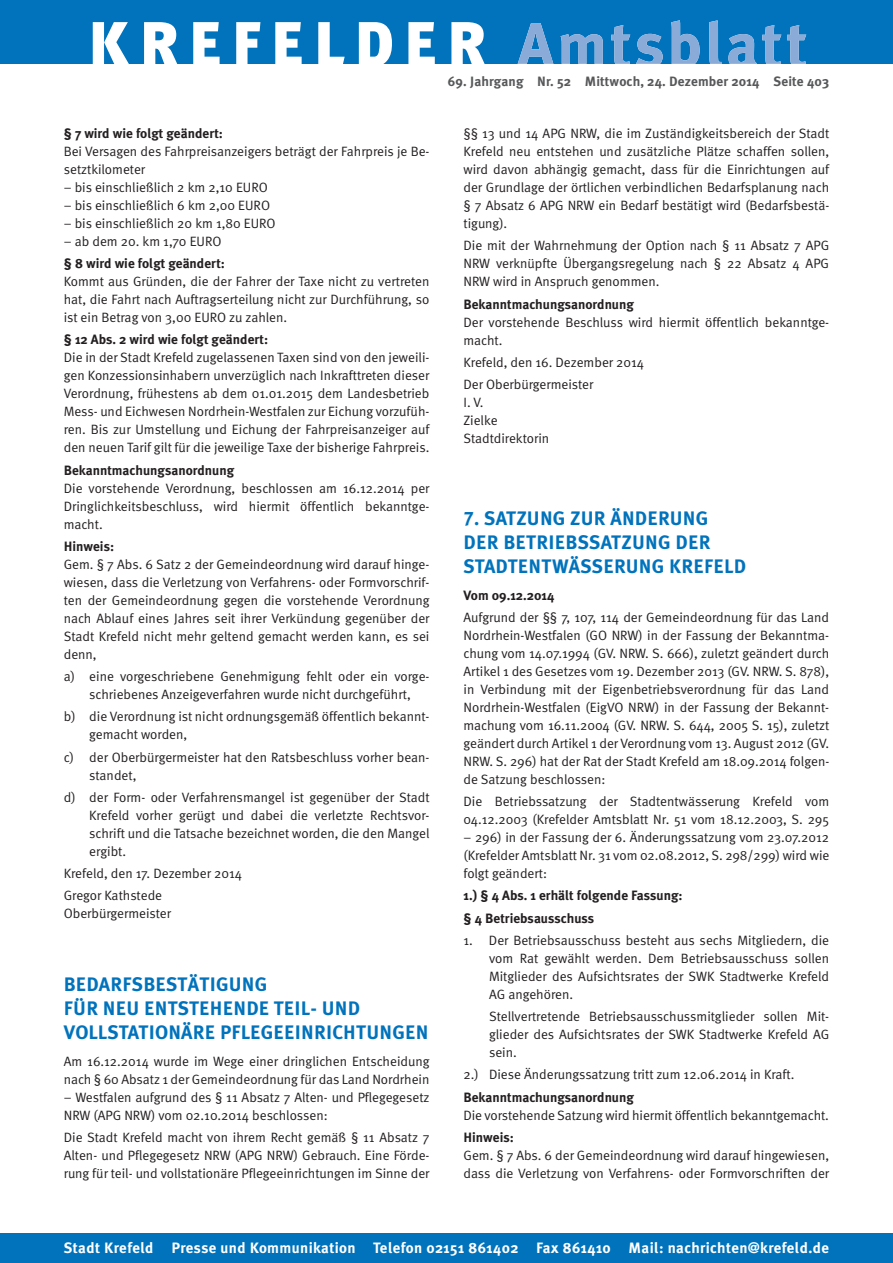
<style>
.page{position:relative;width:893px;height:1263px;background:#fff}
.page>*{position:absolute;margin:0;border:0;box-sizing:border-box;transform-origin:0 0}
.t1{font:700 19.5px/24px "Meta Plus";letter-spacing:.01em;color:#0073bc}
.t2{font:700 15px "Meta Plus";letter-spacing:.025em;color:#fff}
.t3{font:13.5px/18px "Meta Normal";color:#231f20;text-align:justify}
.t4{font:700 13.5px/22.2px "Meta Plus";color:#231f20}
.t5{font:700 13.5px "Meta Plus";letter-spacing:.01em;color:#57585a}
.s1{font-family:"Meta Plus Bold Caps";font-weight:400}
</style>
<div class="page">
<div style="left:0;top:0;width:893px;height:64px;background:#0073bc"></div>
<svg style="left:93px;top:22px;width:392px;height:42px"></svg>
<svg style="left:517px;top:20px;width:289px;height:44px"></svg>
<div style="left:0;top:1233px;width:893px;height:30px;background:#0073bc"></div>
<p class="t4" style="left:64px;top:123px;width:161px">§ 7 wird wie folgt geändert:</p>
<p class="t3" style="left:64px;top:142px;width:367px">Bei Versagen des Fahrpreisanzeigers beträgt der Fahrpreis je Be&shy;setztkilometer</p>
<p class="t3" style="left:64px;top:178px;width:206px">– bis einschließlich 2 km 2,10 EURO</p>
<p class="t3" style="left:64px;top:196px;width:208px">– bis einschließlich 6 km 2,00 EURO</p>
<p class="t3" style="left:64px;top:214px;width:213px">– bis einschließlich 20 km 1,80 EURO</p>
<p class="t3" style="left:64px;top:232px;width:159px">– ab dem 20. km 1,70 EURO</p>
<p class="t4" style="left:64px;top:253px;width:163px">§ 8 wird wie folgt geändert:</p>
<p class="t3" style="left:64px;top:272px;width:367px">Kommt aus Gründen, die der Fahrer der Taxe nicht zu vertreten hat, die Fahrt nach Auftragserteilung nicht zur Durchführung, so ist ein Betrag von 3,00 EURO zu zahlen.</p>
<p class="t4" style="left:64px;top:330px;width:206px">§ 12 Abs. 2 wird wie folgt geändert:</p>
<p class="t3" style="left:64px;top:349px;width:367px">Die in der Stadt Krefeld zugelassenen Taxen sind von den jeweili&shy;gen Konzessionsinhabern unverzüglich nach Inkrafttreten dieser Verordnung, frühestens ab dem 01.01.2015 dem Landesbetrieb Mess- und Eichwesen Nordrhein-Westfalen zur Eichung vorzufüh&shy;ren. Bis zur Umstellung und Eichung der Fahrpreisanzeiger auf den neuen Tarif gilt für die jeweilige Taxe der bisherige Fahrpreis.</p>
<p class="t4" style="left:64px;top:460px;width:172px">Bekanntmachungsanordnung</p>
<p class="t3" style="left:64px;top:479px;width:367px">Die vorstehende Verordnung, beschlossen am 16.12.2014 per Dringlichkeitsbeschluss, wird hiermit öffentlich bekanntge&shy;macht.</p>
<p class="t4" style="left:64px;top:536px;width:52px">Hinweis:</p>
<p class="t3" style="left:64px;top:555px;width:367px">Gem. § 7 Abs. 6 Satz 2 der Gemeindeordnung wird darauf hinge&shy;wiesen, dass die Verletzung von Verfahrens- oder Formvorschrif&shy;ten der Gemeindeordnung gegen die vorstehende Verordnung nach Ablauf eines Jahres seit ihrer Verkündung gegenüber der Stadt Krefeld nicht mehr geltend gemacht werden kann, es sei denn,</p>
<p class="t3" style="left:64px;top:667px;width:367px;text-align:center">a) eine vorgeschriebene Genehmigung fehlt oder ein vorge&shy;schriebenes Anzeigeverfahren wurde nicht durchgeführt,</p>
<p class="t3" style="left:89px;top:707px;width:342px;text-indent:-26px">b) die Verordnung ist nicht ordnungsgemäß öffentlich bekannt&shy;gemacht worden,</p>
<p class="t3" style="left:89px;top:748px;width:342px;text-indent:-26px">c) der Oberbürgermeister hat den Ratsbeschluss vorher bean&shy;standet,</p>
<p class="t3" style="left:89px;top:788px;width:342px;text-indent:-26px">d) der Form- oder Verfahrensmangel ist gegenüber der Stadt Krefeld vorher gerügt und dabei die verletzte Rechtsvor&shy;schrift und die Tatsache bezeichnet worden, die den Mangel ergibt.</p>
<p class="t3" style="left:64px;top:862px;width:180px;line-height:22.2px">Krefeld, den 17. Dezember 2014<br>Gregor Kathstede</p>
<p class="t3" style="left:64px;top:904px;width:109px">Oberbürgermeister</p>
<h1 class="t1" style="left:64px;top:974px;width:366px">BEDARFSBESTÄTIGUNG<br>FÜR NEU ENTSTEHENDE TEIL- UND<br>VOLLSTATIONÄRE PFLEGEEINRICHTUNGEN</h1>
<p class="t3" style="left:64px;top:1052px;width:367px">Am 16.12.2014 wurde im Wege einer dringlichen Entscheidung nach § 60 Absatz 1 der Gemeindeordnung für das Land Nordrhein</p>
<p class="t3" style="left:64px;top:1088px;width:367px">– Westfalen aufgrund des § 11 Absatz 7 Alten- und Pflegegesetz<br>NRW (APG NRW) vom 02.10.2014 beschlossen:</p>
<p class="t3" style="left:64px;top:1128px;width:367px">Die Stadt Krefeld macht von ihrem Recht gemäß § 11 Absatz 7<br>Alten- und Pflegegesetz NRW (APG NRW) Gebrauch. Eine Förde&shy;rung für teil- und vollstationäre Pflegeeinrichtungen im Sinne der</p>
<p class="t5" style="left:448px;top:76px;width:383px">69. Jahrgang Nr. 52 Mittwoch, 24. Dezember 2014 Seite 403</p>
<p class="t3" style="left:463px;top:124px;width:367px">§§ 13 und 14 APG NRW, die im Zuständigkeitsbereich der Stadt Krefeld neu entstehen und zusätzliche Plätze schaffen sollen, wird davon abhängig gemacht, dass für die Einrichtungen auf der Grundlage der örtlichen verbindlichen Bedarfsplanung nach § 7 Absatz 6 APG NRW ein Bedarf bestätigt wird (Bedarfsbestä&shy;tigung).</p>
<p class="t3" style="left:463px;top:237px;width:367px">Die mit der Wahrnehmung der Option nach § 11 Absatz 7 APG NRW verknüpfte Übergangsregelung nach § 22 Absatz 4 APG NRW wird in Anspruch genommen.</p>
<p class="t4" style="left:463px;top:294px;width:172px">Bekanntmachungsanordnung</p>
<p class="t3" style="left:463px;top:313px;width:367px">Der vorstehende Beschluss wird hiermit öffentlich bekanntge&shy;macht.</p>
<p class="t3" style="left:463px;top:351px;width:182px;line-height:22.2px">Krefeld, den 16. Dezember 2014<br>Der Oberbürgermeister</p>
<p class="t3" style="left:463px;top:393px;width:87px;text-align:left">I. V.<br>Zielke<br>Stadtdirektorin</p>
<h1 class="t1" style="left:463px;top:508px;width:284px"><span class="s1">7</span>. SATZUNG ZUR ÄNDERUNG<br>DER BETRIEBSSATZUNG DER<br>STADTENTWÄSSERUNG KREFELD</h1>
<p class="t4" style="left:463px;top:585px;width:93px">Vom 09.12.2014</p>
<p class="t3" style="left:463px;top:608px;width:367px">Aufgrund der §§ 7, 107, 114 der Gemeindeordnung für das Land Nordrhein-Westfalen (GO NRW) in der Fassung der Bekanntma&shy;chung vom 14.07.1994 (GV. NRW. S. 666), zuletzt geändert durch Artikel 1 des Gesetzes vom 19. Dezember 2013 (GV. NRW. S. 878), in Verbindung mit der Eigenbetriebsverordnung für das Land Nordrhein-Westfalen (EigVO NRW) in der Fassung der Bekannt&shy;machung vom 16.11.2004 (GV. NRW. S. 644, 2005 S. 15), zuletzt geändert durch Artikel 1 der Verordnung vom 13. August 2012 (GV.<br>NRW. S. 296) hat der Rat der Stadt Krefeld am 18.09.2014 folgen&shy;de Satzung beschlossen:</p>
<p class="t3" style="left:463px;top:792px;width:367px">Die Betriebssatzung der Stadtentwässerung Krefeld vom<br>04.12.2003 (Krefelder Amtsblatt Nr. 51 vom 18.12.2003, S. 295</p>
<p class="t3" style="left:463px;top:828px;width:367px">– 296) in der Fassung der 6. Änderungssatzung vom 23.07.2012 (Krefelder Amtsblatt Nr. 31 vom 02.08.2012, S. 298/299) wird wie folgt geändert:</p>
<p class="t4" style="left:463px;top:885px;width:221px">1.) § 4 Abs. 1 erhält folgende Fassung: § 4 Betriebsausschuss</p>
<p class="t3" style="left:489px;top:931px;width:342px;text-indent:-26px">1. Der Betriebsausschuss besteht aus sechs Mitgliedern, die vom Rat gewählt werden. Dem Betriebsausschuss sollen Mitglieder des Aufsichtsrates der SWK Stadtwerke Krefeld AG angehören.</p>
<p class="t3" style="left:489px;top:1007px;width:342px">Stellvertretende Betriebsausschussmitglieder sollen Mit&shy;glieder des Aufsichtsrates der SWK Stadtwerke Krefeld AG sein.</p>
<p class="t3" style="left:463px;top:1065px;width:332px">2.) Diese Änderungssatzung tritt zum 12.06.2014 in Kraft.</p>
<p class="t4" style="left:463px;top:1087px;width:172px">Bekanntmachungsanordnung</p>
<p class="t3" style="left:463px;top:1106px;width:367px">Die vorstehende Satzung wird hiermit öffentlich bekanntgemacht.</p>
<p class="t4" style="left:463px;top:1127px;width:52px">Hinweis:</p>
<p class="t3" style="left:463px;top:1146px;width:367px">Gem. § 7 Abs. 6 der Gemeindeordnung wird darauf hingewiesen, dass die Verletzung von Verfahrens- oder Formvorschriften der</p>
<p class="t2" style="left:64px;top:1242px;width:767px">Stadt Krefeld Presse und Kommunikation Telefon 02151 861402 Fax 861410 Mail: nachrichten@krefeld.de</p>
</div>
